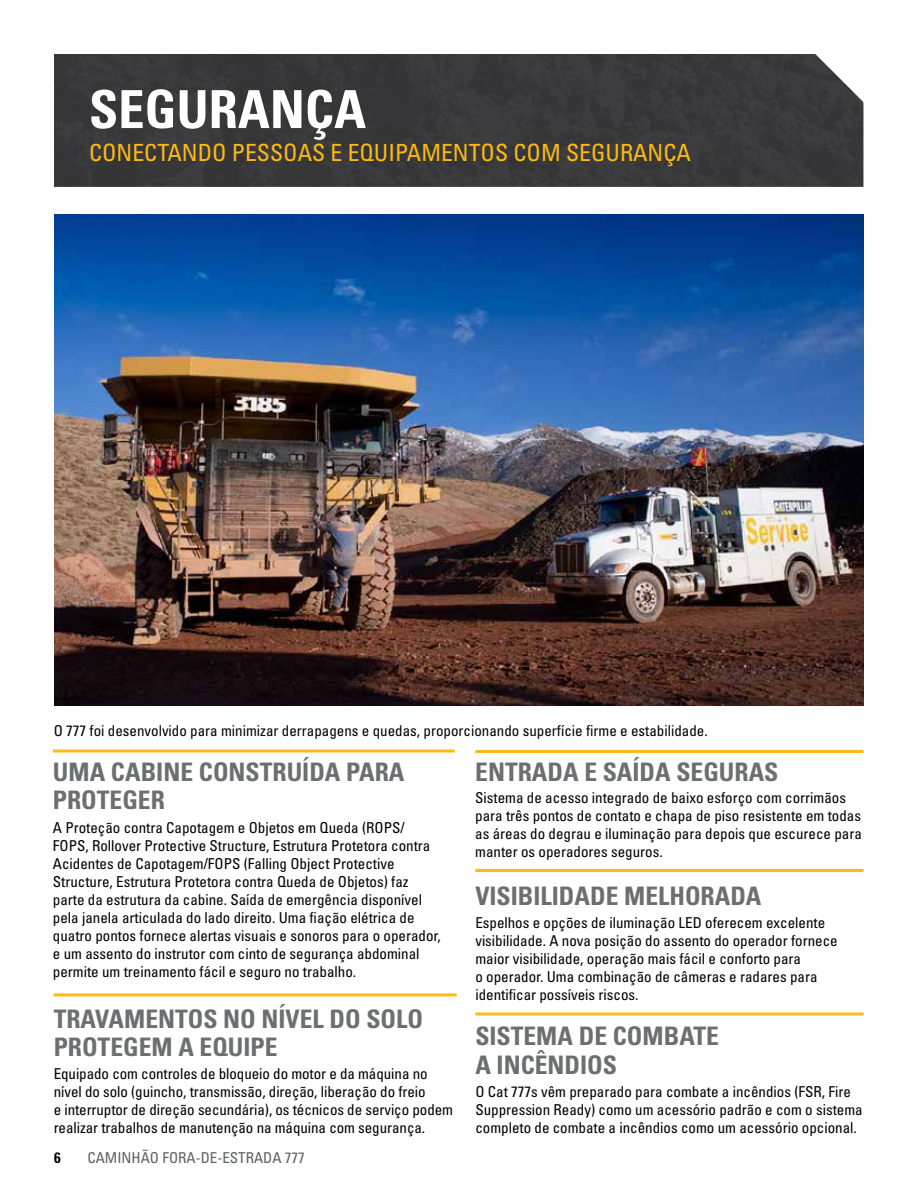
<style>
.page{position:relative;width:918px;height:1188px;background:#fff}
.page>*{position:absolute;margin:0;border:0;box-sizing:border-box;transform-origin:0 0}
.Subhead_small_yellow{font:52.5px "Univers LTCYR 67 Bold Cond";color:#fff}
.Benefit_subhead_gray{font:25.5px/28.5px "Univers LTCYR 67 Bold Cond";color:#6d6e71}
.Subhead_small_yellow-2{font:condensed 23.7px "Univers LTCYR 57";color:#fdba12}
.Body_copy{font:condensed 15px/18px "Univers LTCYR 57";color:#000}
.Body_copy-2{font:condensed 15px "Univers LT Std";color:#000}
.t1{font:condensed 15px "Univers LTCYR 57";color:#5e6263}
.t2{font:15px "Univers LTCYR 67 Bold Cond";color:#000}
</style>
<div class="page">
<img style="left:54px;top:215px;width:810px;height:491px">
<div style="left:54px;top:54px;width:809px;height:133px;background:#383739"></div>
<hr style="left:54px;top:993px;width:403px;height:3px;background:#fdba12">
<hr style="left:53px;top:750px;width:402px;height:3px;background:#fdba12">
<hr style="left:475px;top:750px;width:388px;height:3px;background:#fdba12">
<hr style="left:475px;top:869px;width:388px;height:3px;background:#fdba12">
<svg style="left:475px;top:1012px;width:388px;height:4px;background:#fdcb4d"></svg>
<p class="Subhead_small_yellow" style="left:89px;top:77px;width:279px">SEGURANÇA</p>
<p class="Subhead_small_yellow-2" style="left:89px;top:138px;width:604px">CONECTANDO PESSOAS E EQUIPAMENTOS COM SEGURANÇA</p>
<p class="Body_copy-2" style="left:54px;top:721px;width:655px">O 777 foi desenvolvido para minimizar derrapagens e quedas, proporcionando superfície firme e estabilidade.</p>
<p class="Benefit_subhead_gray" style="left:53px;top:757px;width:353px">UMA CABINE CONSTRUÍDA PARA<br>PROTEGER</p>
<p class="Body_copy" style="left:53px;top:818px;width:390px">A Proteção contra Capotagem e Objetos em Queda (ROPS/ FOPS, Rollover Protective Structure, Estrutura Protetora contra Acidentes de Capotagem/FOPS (Falling Object Protective Structure, Estrutura Protetora contra Queda de Objetos) faz parte da estrutura da cabine. Saída de emergência disponível pela janela articulada do lado direito. Uma fiação elétrica de quatro pontos fornece alertas visuais e sonoros para o operador, e um assento do instrutor com cinto de segurança abdominal permite um treinamento fácil e seguro no trabalho.</p>
<p class="Benefit_subhead_gray" style="left:54px;top:1004px;width:371px">TRAVAMENTOS NO NÍVEL DO SOLO</p>
<p class="Benefit_subhead_gray" style="left:54px;top:1032px;width:225px">PROTEGEM A EQUIPE</p>
<p class="Body_copy" style="left:54px;top:1064px;width:401px">Equipado com controles de bloqueio do motor e da máquina no nível do solo (guincho, transmissão, direção, liberação do freio<br>e interruptor de direção secundária), os técnicos de serviço podem realizar trabalhos de manutenção na máquina com segurança.</p>
<p class="t2" style="left:54px;top:1148px;width:8px">6</p>
<p class="t1" style="left:87px;top:1148px;width:219px">CAMINHÃO FORA-DE-ESTRADA 777</p>
<p class="Benefit_subhead_gray" style="left:475px;top:757px;width:305px">ENTRADA E SAÍDA SEGURAS</p>
<p class="Body_copy" style="left:475px;top:788px;width:388px">Sistema de acesso integrado de baixo esforço com corrimãos para três pontos de contato e chapa de piso resistente em todas as áreas do degrau e iluminação para depois que escurece para manter os operadores seguros.</p>
<p class="Benefit_subhead_gray" style="left:475px;top:881px;width:288px">VISIBILIDADE MELHORADA</p>
<p class="Body_copy" style="left:475px;top:913px;width:364px">Espelhos e opções de iluminação LED oferecem excelente visibilidade. A nova posição do assento do operador fornece maior visibilidade, operação mais fácil e conforto para<br>o operador. Uma combinação de câmeras e radares para identificar possíveis riscos.</p>
<p class="Benefit_subhead_gray" style="left:475px;top:1022px;width:245px">SISTEMA DE COMBATE<br>A INCÊNDIOS</p>
<p class="Body_copy" style="left:475px;top:1082px;width:389px">O Cat 777s vêm preparado para combate a incêndios (FSR, Fire<br>Suppression Ready) como um acessório padrão e com o sistema completo de combate a incêndios como um acessório opcional.</p>
</div>
